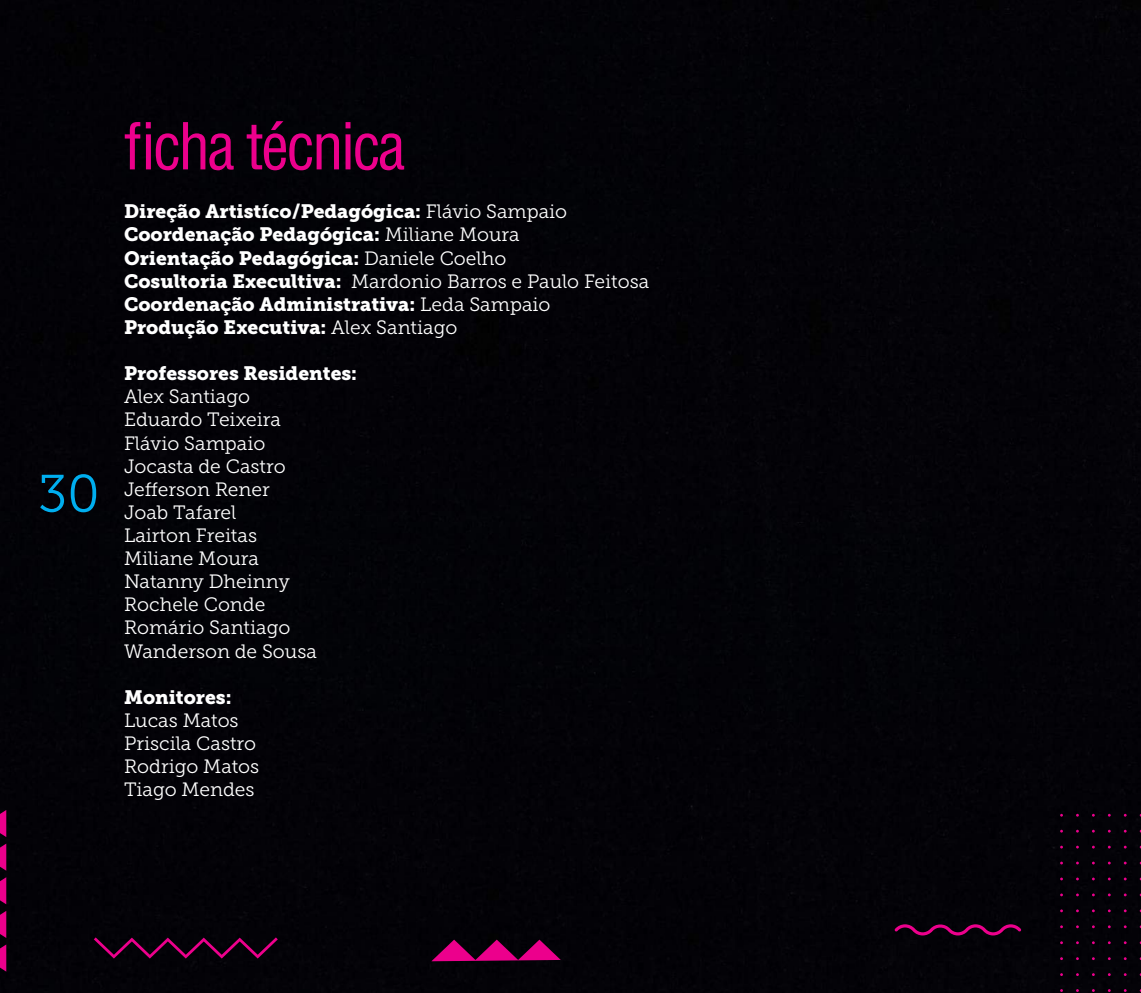
<style>
.page{position:relative;width:1141px;height:993px;background:#fff}
.page>*{position:absolute;margin:0;border:0;box-sizing:border-box;transform-origin:0 0}
.t1{font:condensed 63px "Helvetica LT Std";letter-spacing:-.04em;color:#ec008c}
.t2{font:52.5px "Museo Slab 300";color:#00aeef}
.t3{font:19.25px/23.1px "Museo Slab 300";color:#fff}
.t4{font:19.25px/23.1px "Museo Slab 900";color:#fff}
.s1{font-family:"Museo Slab 300"}
.s2{font-family:"Museo Slab 900"}
</style>
<div class="page">
<div style="left:0;top:0;width:1141px;height:992px;background:#030207"></div>
<svg style="left:894px;top:922px;width:127px;height:13px;background:#41012a"></svg>
<svg style="left:431px;top:939px;width:130px;height:21px;background:#720146"></svg>
<svg style="left:0;top:944px;width:6px;height:27px"></svg>
<svg style="left:0;top:910px;width:6px;height:27px"></svg>
<svg style="left:0;top:876px;width:6px;height:28px"></svg>
<svg style="left:0;top:843px;width:6px;height:27px"></svg>
<svg style="left:0;top:809px;width:6px;height:27px"></svg>
<svg style="left:94px;top:937px;width:184px;height:21px;background:#2c011e"></svg>
<h2 class="t2" style="left:38px;top:464px;width:63px">30</h2>
<h1 class="t1" style="left:124px;top:107px;width:283px">ficha técnica</h1>
<p class="t4" style="left:124px;top:200px;width:445px">Direção Artistíco/Pedagógica: <span class="s1">Flávio Sampaio<br></span>Coordenação Pedagógica: <span class="s1">Miliane Moura<br></span>Orientação Pedagógica: <span class="s1">Daniele Coelho</span></p>
<p class="t3" style="left:124px;top:269px;width:527px"><span class="s2">Cosultoria Execultiva:</span> Mardonio Barros e Paulo Feitosa</p>
<p class="t4" style="left:124px;top:292px;width:428px">Coordenação Administrativa: <span class="s1">Leda Sampaio<br></span>Produção Executiva: <span class="s1">Alex Santiago</span></p>
<p class="t4" style="left:124px;top:362px;width:235px">Professores Residentes:</p>
<p class="t3" style="left:124px;top:385px;width:194px">Alex Santiago<br>Eduardo Teixeira<br>Flávio Sampaio<br>Jocasta de Castro<br>Jefferson Rener<br>Joab Tafarel<br>Lairton Freitas<br>Miliane Moura<br>Natanny Dheinny<br>Rochele Conde<br>Romário Santiago<br>Wanderson de Sousa</p>
<p class="t4" style="left:124px;top:685px;width:109px">Monitores:</p>
<p class="t3" style="left:124px;top:708px;width:137px">Lucas Matos<br>Priscila Castro<br>Rodrigo Matos<br>Tiago Mendes</p>
</div>
